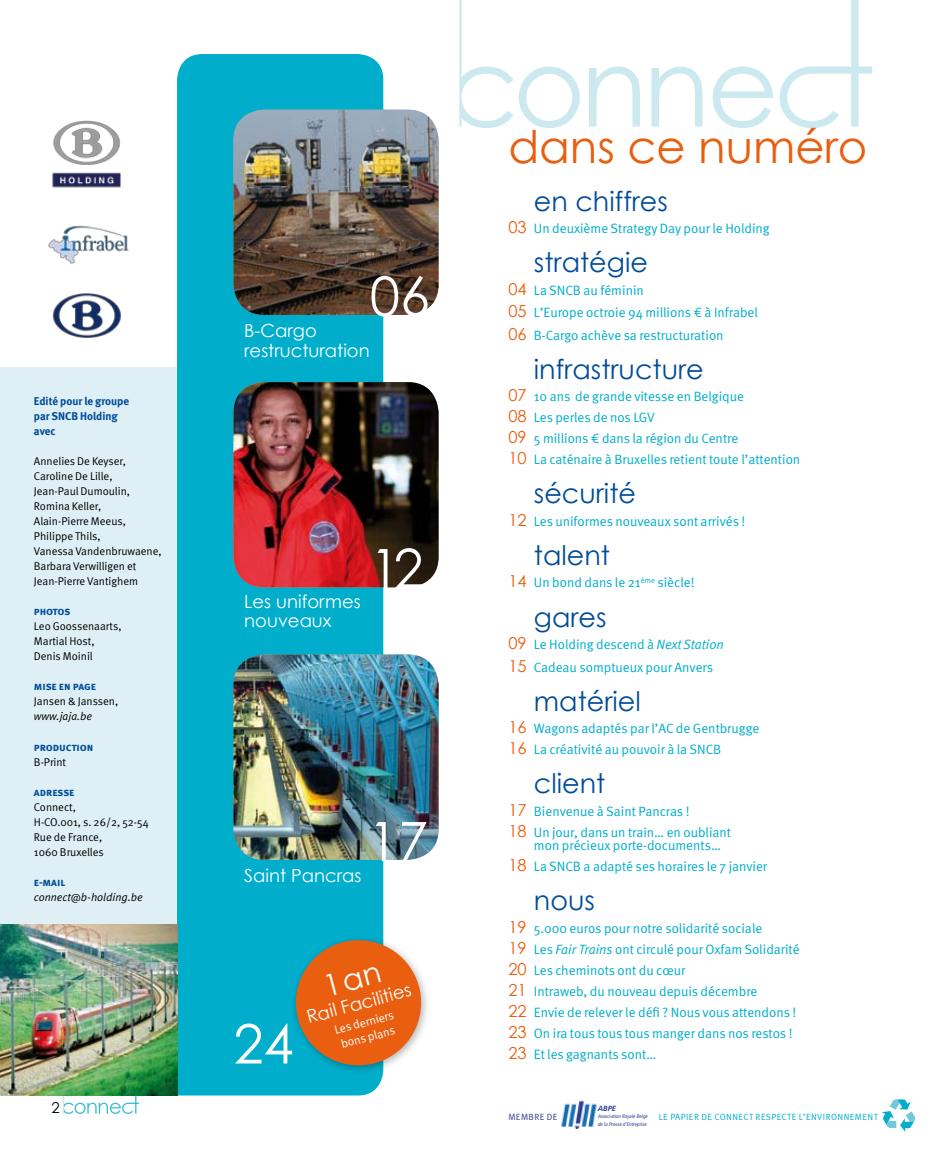
<style>
.page{position:relative;width:936px;height:1149px;background:#fff}
.page>*{position:absolute;margin:0;border:0;box-sizing:border-box;transform-origin:0 0}
.t1{font:54.3px "Century Gothic";color:#fff}
.t2{font:45px "Century Gothic";color:#e95e0f}
.t3{font:27px "Century Gothic";color:#004c99}
.t4{font:18px/19.5px "Century Gothic";color:#fff}
.t5{font:15px "Century Gothic";color:#000}
.t6{font:13.5px/21px "Meta Normal";color:#00aecc}
.t7{font:12px/15px "Meta Normal";color:#fff}
.t8{font:11.25px/15px "Meta Normal";color:#000}
.t9{font:11.25px "Meta Bold Caps";letter-spacing:-.01em;color:#004c99}
.t10{font:700 11.25px/15px "Meta";color:#004c99}
.t11{font:italic 11.25px "Meta Normal";color:#000}
.t12{font:9px "Meta Normal";letter-spacing:.05em;color:#00aecc}
.t13{font:9px "Meta Normal";color:#303f90}
.t14{font:italic 700 7.5px "Frutiger";color:#303f90}
.t15{font:italic condensed 5.25px/7.5px "Frutiger";color:#303f90}
.s1{font-family:"Century Gothic";font-size:16.5px;color:#e95e0f}
.s2{font-style:italic}
</style>
<div class="page">
<svg style="left:64px;top:1094px;width:75px;height:19px"></svg>
<img style="left:561px;top:1100px;width:36px;height:28px">
<div style="left:0;top:367px;width:195px;height:619px;background:#def0f5"></div>
<div style="left:177px;top:54px;width:206px;height:1041px;background:#00aecc"></div>
<img style="left:48px;top:225px;width:81px;height:39px">
<img style="left:52px;top:120px;width:69px;height:68px">
<img style="left:52px;top:293px;width:69px;height:45px">
<svg style="left:882px;top:1099px;width:33px;height:32px"></svg>
<img style="left:0;top:924px;width:177px;height:170px">
<img style="left:233px;top:382px;width:205px;height:205px">
<img style="left:233px;top:110px;width:205px;height:205px">
<img style="left:233px;top:654px;width:205px;height:205px">
<svg style="left:589px;top:67px;width:51px;height:59px"></svg>
<svg style="left:651px;top:67px;width:51px;height:59px"></svg>
<svg style="left:712px;top:67px;width:61px;height:61px"></svg>
<svg style="left:779px;top:0;width:93px;height:128px"></svg>
<svg style="left:459px;top:0;width:120px;height:128px"></svg>
<div style="left:289px;top:933px;width:171px;height:164px;background:#000;opacity:.3"></div>
<div style="left:296px;top:939px;width:125px;height:125px;background:#e95e0f;border-radius:50%"></div>
<p class="t10" style="left:34px;top:393px;width:97px">Edité pour le groupe par SNCB Holding avec</p>
<p class="t8" style="left:34px;top:453px;width:129px">Annelies De Keyser,<br>Caroline De Lille,<br>Jean-Paul Dumoulin,<br>Romina Keller,<br>Alain-Pierre Meeus,<br>Philippe Thils,<br>Vanessa Vandenbruwaene,<br>Barbara Verwilligen et<br>Jean-Pierre Vantighem</p>
<p class="t9" style="left:34px;top:604px;width:38px">photos</p>
<p class="t8" style="left:34px;top:618px;width:89px">Leo Goossenaarts,<br>Martial Host,<br>Denis Moinil</p>
<p class="t9" style="left:34px;top:679px;width:63px">mise en page</p>
<p class="t8" style="left:34px;top:693px;width:86px">Jansen &amp; Janssen,</p>
<p class="t11" style="left:34px;top:709px;width:60px">www.jaja.be</p>
<p class="t9" style="left:34px;top:739px;width:61px">production</p>
<p class="t8" style="left:34px;top:753px;width:34px">B-Print</p>
<p class="t9" style="left:34px;top:784px;width:42px">adresse</p>
<p class="t8" style="left:34px;top:798px;width:116px">Connect,<br>H-CO.001, s. 26/2, 52-54<br>Rue de France,<br>1060 Bruxelles</p>
<p class="t9" style="left:34px;top:874px;width:33px">e-mail</p>
<p class="t11" style="left:34px;top:889px;width:110px">connect@b-holding.be</p>
<p class="t5" style="left:52px;top:1098px;width:10px">2</p>
<h1 class="t1" style="left:370px;top:263px;width:62px">06</h1>
<h3 class="t4" style="left:244px;top:321px;width:127px">B-Cargo restructuration</h3>
<h3 class="t4" style="left:244px;top:591px;width:118px">Les uniformes nouveaux</h3>
<h1 class="t1" style="left:370px;top:535px;width:55px">12</h1>
<h3 class="t4" style="left:244px;top:865px;width:119px">Saint Pancras</h3>
<h1 class="t1" style="left:368px;top:808px;width:62px">17</h1>
<h1 class="t1" style="left:233px;top:1010px;width:62px">24</h1>
<h3 class="t4" style="left:304px;top:1007px;width:109px;rotate:-15deg">Rail Facilities</h3>
<p class="t7" style="left:333px;top:1022px;width:64px;rotate:-15deg">Les derniers bons plans</p>
<h2 class="t2" style="left:508px;top:119px;width:360px">dans ce numéro</h2>
<h3 class="t3" style="left:534px;top:184px;width:135px">en chiffres</h3>
<p class="t6" style="left:508px;top:218px;width:263px"><span class="s1">03</span> Un deuxième Strategy Day pour le Holding</p>
<h3 class="t3" style="left:534px;top:246px;width:116px">stratégie</h3>
<p class="t6" style="left:508px;top:278px;width:251px;line-height:22.5px"><span class="s1">04</span> La SNCB au féminin<br><span class="s1">05</span> L’Europe octroie 94 millions € à I nfrabel<br><span class="s1">06</span> B-Cargo achève sa restructuration</p>
<h3 class="t3" style="left:534px;top:352px;width:171px">infrastructure</h3>
<p class="t6" style="left:508px;top:386px;width:293px"><span class="s1">07</span> 10 ans de grande vitesse en Belgique<br><span class="s1">08</span> Les perles de nos LGV<br><span class="s1">09</span> 5 millions € dans la région du Centre<br><span class="s1">10</span> La caténaire à Bruxelles retient toute l’attention</p>
<h3 class="t3" style="left:534px;top:477px;width:104px">sécurité</h3>
<p class="t6" style="left:508px;top:510px;width:238px"><span class="s1">12</span> Les uniformes nouveaux sont arrivés !</p>
<h3 class="t3" style="left:534px;top:538px;width:78px">talent</h3>
<p class="t6" style="left:508px;top:572px;width:188px"><span class="s1">14</span> Un bond dans le 21<sup>ème</sup> siècle!</p>
<h3 class="t3" style="left:534px;top:600px;width:74px">gares</h3>
<p class="t6" style="left:508px;top:632px;width:217px;line-height:22.5px"><span class="s1">09</span> Le Holding descend à <span class="s2">Next Station<br></span><span class="s1">15</span> Cadeau somptueux pour Anvers</p>
<h3 class="t3" style="left:534px;top:684px;width:108px">matériel</h3>
<p class="t6" style="left:508px;top:717px;width:252px"><span class="s1">16</span> Wagons adaptés par l’AC de Gentbrugge<br><span class="s1">16</span> La créativité au pouvoir à la SN CB</p>
<h3 class="t3" style="left:534px;top:766px;width:73px">client</h3>
<p class="t6" style="left:508px;top:800px;width:224px"><span class="s1">17</span> Bienvenue à Saint Pancras !<br><span class="s1">18</span> Un jour, dans un train… en oubliant</p>
<p class="t6" style="left:508px;top:834px;width:260px;text-indent:26px">mon précieux porte-documents…<br><span class="s1">18</span> La SN CB a adapté ses horaires le 7 janvier</p>
<h3 class="t3" style="left:534px;top:883px;width:63px">nous</h3>
<p class="t6" style="left:508px;top:917px;width:293px"><span class="s1">19</span> 5.000 euros pour notre solidarité sociale<br><span class="s1">19</span> Les <span class="s2">Fair Trains</span> ont circulé pour Oxfam Solidarité <span class="s1">20</span> Les cheminots ont du cœur<br><span class="s1">21</span> I ntraweb, du nouveau depuis décembre<br><span class="s1">22</span> Envie de relever le défi ? N ous vous attendons !<br><span class="s1">23</span> On ira tous tous tous manger dans nos restos !<br><span class="s1">23</span> Et les gagnants sont…</p>
<p class="t13" style="left:508px;top:1111px;width:20px">membr</p>
<p class="t13" style="left:540px;top:1111px;width:19px">e de</p>
<p class="t14" style="left:597px;top:1103px;width:20px">ABPE</p>
<p class="t15" style="left:597px;top:1112px;width:52px">Association Royale Belge de la Presse d’Entreprise</p>
<p class="t12" style="left:658px;top:1111px;width:219px">le papier de Connect respecte l’environnement</p>
</div>
